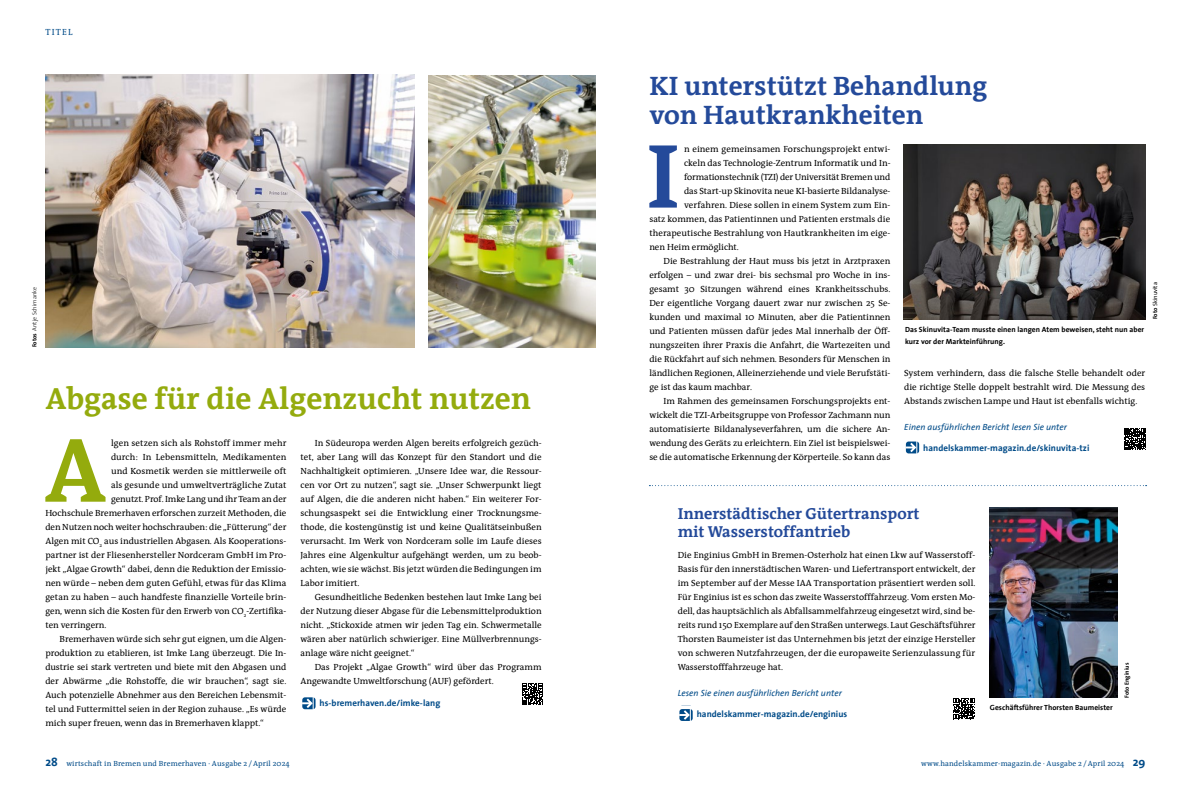
<style>
.page{position:relative;width:1191px;height:794px;background:#fff}
.page>*{position:absolute;margin:0;border:0;box-sizing:border-box;transform-origin:0 0}
.t1{font:700 92px "The Antiqua B7";color:#94ab0d}
.t2{font:700 92px "The Antiqua B7";color:#244a9a}
.t3{font:700 31px "The Antiqua B7";color:#94ab0d}
.t4{font:700 27px/29px "The Antiqua B7";color:#244a9a}
.t5{font:700 16px/18px "The Antiqua B7";color:#244a9a}
.t6{font:9px/14px "The Antiqua B5";color:#000;text-align:justify}
.t7{font:700 9px "The Sans 7";letter-spacing:.005em;color:#004b88}
.t8{font:italic 9px "The Sans 5";letter-spacing:.005em;color:#004b88}
.t9{font:9px "The Antiqua B5";letter-spacing:.135em;color:#004b88}
.t10{font:700 7.5px/12px "The Sans 7";letter-spacing:.005em;color:#000}
.t11{font:7.5px "The Antiqua B5";letter-spacing:.02em;color:#004b88}
.t12{font:300 6px "The Sans 3";color:#000}
.t13{font:6px "The Sans 5";color:#000}
.t14{font:700 6px "The Sans 7";color:#000}
.s1{font-family:"The Sans 7";font-weight:700}
.s2{font-family:"The Sans 7";font-weight:700;font-size:12px}
</style>
<div class="page">
<div style="left:679px;top:709px;width:13px;height:12px;background:#004b88;border-radius:3px"></div>
<svg style="left:679px;top:709px;width:12px;height:12px"></svg>
<div style="left:302px;top:697px;width:13px;height:12px;background:#004b88;border-radius:3px"></div>
<svg style="left:302px;top:697px;width:12px;height:13px"></svg>
<img style="left:903px;top:145px;width:242px;height:175px">
<img style="left:989px;top:507px;width:128px;height:191px">
<div style="left:906px;top:441px;width:13px;height:12px;background:#4e82ac;border-radius:3px"></div>
<svg style="left:905px;top:441px;width:12px;height:13px"></svg>
<img style="left:45px;top:75px;width:369px;height:273px">
<img style="left:428px;top:75px;width:167px;height:272px">
<svg style="left:649px;top:485px;width:497px;height:1px"></svg>
<svg style="left:522px;top:683px;width:21px;height:22px"></svg>
<svg style="left:953px;top:698px;width:22px;height:21px"></svg>
<svg style="left:1124px;top:428px;width:22px;height:22px"></svg>
<p class="t9" style="left:45px;top:27px;width:29px">TITEL</p>
<h3 class="t4" style="left:649px;top:72px;width:339px">KI unterstützt Behandlung von Hautkrankheiten</h3>
<h1 class="t2" style="left:646px;top:127px;width:34px">I</h1>
<p class="t6" style="left:684px;top:142px;width:208px">n einem gemeinsamen Forschungsprojekt entwi-</p>
<p class="t6" style="left:684px;top:156px;width:208px">ckeln das Technologie-Zentrum Informatik und In-</p>
<p class="t6" style="left:684px;top:170px;width:208px">formationstechnik (TZI) der Universität Bremen und</p>
<p class="t6" style="left:684px;top:184px;width:208px">das Start-up Skinovita neue KI-basierte Bildanalyse-</p>
<p class="t6" style="left:684px;top:198px;width:208px">verfahren. Diese sollen in einem System zum Ein-</p>
<p class="t6" style="left:649px;top:212px;width:242px">satz kommen, das Patientinnen und Patienten erstmals die</p>
<p class="t6" style="left:649px;top:226px;width:242px">therapeutische Bestrahlung von Hautkrankheiten im eige-</p>
<p class="t6" style="left:649px;top:240px;width:91px">nen Heim ermöglicht.</p>
<p class="t6" style="left:663px;top:254px;width:228px">Die Bestrahlung der Haut muss bis jetzt in Arztpraxen</p>
<p class="t6" style="left:649px;top:268px;width:242px">erfolgen – und zwar drei- bis sechsmal pro Woche in ins-</p>
<p class="t6" style="left:649px;top:282px;width:242px">gesamt 30 Sitzungen während eines Krankheitsschubs.</p>
<p class="t6" style="left:649px;top:296px;width:242px">Der eigentliche Vorgang dauert zwar nur zwischen 25 Se-</p>
<p class="t6" style="left:649px;top:310px;width:242px">kunden und maximal 10 Minuten, aber die Patientinnen</p>
<p class="t6" style="left:649px;top:324px;width:242px">und Patienten müssen dafür jedes Mal innerhalb der Öff-</p>
<p class="t6" style="left:649px;top:338px;width:242px">nungszeiten ihrer Praxis die Anfahrt, die Wartezeiten und</p>
<p class="t6" style="left:649px;top:352px;width:242px">die Rückfahrt auf sich nehmen. Besonders für Menschen in</p>
<p class="t6" style="left:649px;top:366px;width:242px">ländlichen Regionen, Alleinerziehende und viele Berufstäti-</p>
<p class="t6" style="left:649px;top:380px;width:104px">ge ist das kaum machbar.</p>
<p class="t6" style="left:663px;top:394px;width:228px">Im Rahmen des gemeinsamen Forschungsprojekts ent-</p>
<p class="t6" style="left:649px;top:408px;width:242px">wickelt die TZI-Arbeitsgruppe von Professor Zachmann nun</p>
<p class="t6" style="left:649px;top:422px;width:242px">automatisierte Bildanalyseverfahren, um die sichere An-</p>
<p class="t6" style="left:649px;top:436px;width:242px">wendung des Geräts zu erleichtern. Ein Ziel ist beispielswei-</p>
<p class="t6" style="left:649px;top:450px;width:242px">se die automatische Erkennung der Körperteile. So kann das</p>
<p class="t12" style="left:29px;top:347px;width:62px;rotate:-90deg"><span class="s1">Fotos</span> Antje Schimanke</p>
<p class="t13" style="left:1150px;top:319px;width:39px;rotate:-90deg"><span class="s1">Foto</span> Skinuvita</p>
<p class="t10" style="left:905px;top:323px;width:241px">Das Skinuvita-Team musste einen langen Atem beweisen, steht nun aber kurz vor der Markteinführung.</p>
<p class="t6" style="left:904px;top:366px;width:242px">System verhindern, dass die falsche Stelle behandelt oder die richtige Stelle doppelt bestrahlt wird. Die Messung des Abstands zwischen Lampe und Haut ist ebenfalls wichtig.</p>
<p class="t8" style="left:904px;top:419px;width:164px">Einen ausführlichen Bericht lesen Sie unter</p>
<p class="t7" style="left:923px;top:440px;width:168px">handelskammer-magazin.de/skinuvita-tzi</p>
<h2 class="t3" style="left:45px;top:382px;width:487px">Abgase für die Algenzucht nutzen</h2>
<p class="t6" style="left:300px;top:436px;width:242px;text-indent:14px">In Südeuropa werden Algen bereits erfolgreich gezüch&shy;tet, aber Lang will das Konzept für den Standort und die Nachhaltigkeit optimieren. „Unsere Idee war, die Ressour&shy;cen vor Ort zu nutzen“, sagt sie. „Unser Schwerpunkt liegt auf Algen, die die anderen nicht haben.“ Ein weiterer For&shy;schungsaspekt sei die Entwicklung einer Trocknungsme&shy;thode, die kostengünstig ist und keine Qualitätseinbußen verursacht. Im Werk von Nordceram solle im Laufe dieses Jahres eine Algenkultur aufgehängt werden, um zu beob&shy;achten, wie sie wächst. Bis jetzt würden die Bedingungen im Labor imitiert.</p>
<p class="t6" style="left:300px;top:590px;width:242px;text-indent:14px">Gesundheitliche Bedenken bestehen laut Imke Lang bei der Nutzung dieser Abgase für die Lebensmittelproduktion nicht. „Stickoxide atmen wir jeden Tag ein. Schwermetalle wären aber natürlich schwieriger. Eine Müllverbrennungs&shy;anlage wäre nicht geeignet.“</p>
<p class="t6" style="left:300px;top:660px;width:242px;text-indent:14px">Das Projekt „Algae Growth“ wird über das Programm<br>Angewandte Umweltforschung (AUF) gefördert.</p>
<p class="t7" style="left:319px;top:695px;width:122px">hs-bremerhaven.de/imke-lang</p>
<h1 class="t1" style="left:44px;top:421px;width:64px">A</h1>
<p class="t6" style="left:111px;top:436px;width:177px">lgen setzen sich als Rohstoff immer mehr</p>
<p class="t6" style="left:111px;top:450px;width:177px">durch: In Lebensmitteln, Medikamenten</p>
<p class="t6" style="left:111px;top:464px;width:177px">und Kosmetik werden sie mittlerweile oft</p>
<p class="t6" style="left:111px;top:478px;width:177px">als gesunde und umweltverträgliche Zutat</p>
<p class="t6" style="left:111px;top:492px;width:177px">genutzt. Prof. Imke Lang und ihr Team an der</p>
<p class="t6" style="left:45px;top:506px;width:242px">Hochschule Bremerhaven erforschen zurzeit Methoden, die</p>
<p class="t6" style="left:45px;top:520px;width:242px">den Nutzen noch weiter hochschrauben: die „Fütterung“ der</p>
<p class="t6" style="left:45px;top:534px;width:242px">Algen mit CO<sub>2</sub> aus industriellen Abgasen. Als Kooperations-</p>
<p class="t6" style="left:45px;top:548px;width:242px">partner ist der Fliesenhersteller Nordceram GmbH im Pro-</p>
<p class="t6" style="left:45px;top:562px;width:242px">jekt „Algae Growth“ dabei, denn die Reduktion der Emissio-</p>
<p class="t6" style="left:45px;top:576px;width:242px">nen würde – neben dem guten Gefühl, etwas für das Klima</p>
<p class="t6" style="left:45px;top:590px;width:242px">getan zu haben – auch handfeste finanzielle Vorteile brin-</p>
<p class="t6" style="left:45px;top:604px;width:242px">gen, wenn sich die Kosten für den Erwerb von CO<sub>2</sub>-Zertifika-</p>
<p class="t6" style="left:45px;top:618px;width:63px">ten verringern.</p>
<p class="t6" style="left:60px;top:632px;width:228px">Bremerhaven würde sich sehr gut eignen, um die Algen-</p>
<p class="t6" style="left:45px;top:646px;width:242px">produktion zu etablieren, ist Imke Lang überzeugt. Die In-</p>
<p class="t6" style="left:45px;top:660px;width:242px">dustrie sei stark vertreten und biete mit den Abgasen und</p>
<p class="t6" style="left:45px;top:674px;width:242px">der Abwärme „die Rohstoffe, die wir brauchen“, sagt sie.</p>
<p class="t6" style="left:45px;top:688px;width:242px">Auch potenzielle Abnehmer aus den Bereichen Lebensmit-</p>
<p class="t6" style="left:45px;top:702px;width:242px">tel und Futtermittel seien in der Region zuhause. „Es würde</p>
<p class="t6" style="left:45px;top:716px;width:220px">mich super freuen, wenn das in Bremerhaven klappt.“</p>
<h3 class="t5" style="left:677px;top:505px;width:243px">Innerstädtischer Gütertransport mit Wasserstoffantrieb</h3>
<p class="t6" style="left:677px;top:548px;width:299px">Die Enginius GmbH in Bremen-Osterholz hat einen Lkw auf Wasserstoff-Basis für den innerstädtischen Waren- und Liefertransport entwickelt, der im September auf der Messe IAA Transportation präsentiert werden soll.<br>Für Enginius ist es schon das zweite Wasserstofffahrzeug. Vom ersten Mo&shy;dell, das hauptsächlich als Abfallsammelfahrzeug eingesetzt wird, sind be&shy;reits rund 150 Exemplare auf den Straßen unterwegs. Laut Geschäftsführer Thorsten Baumeister ist das Unternehmen bis jetzt der einzige Hersteller von schweren Nutzfahrzeugen, der die europaweite Serienzulassung für Wasserstofffahrzeuge hat.</p>
<p class="t8" style="left:677px;top:685px;width:166px">Lesen Sie einen ausführlichen Bericht unter</p>
<p class="t7" style="left:696px;top:706px;width:152px">handelskammer-magazin.de/enginius</p>
<p class="t14" style="left:1121px;top:698px;width:37px;rotate:-90deg">Foto Enginius</p>
<p class="t10" style="left:990px;top:701px;width:124px">Geschäftsführer Thorsten Baumeister</p>
<p class="t11" style="left:45px;top:759px;width:246px"><span class="s2">28</span> wirtschaft in Bremen und Bremerhaven · Ausgabe 2 /April 2024</p>
<p class="t11" style="left:921px;top:759px;width:226px">www.handelskammer-magazin.de · Ausgabe 2 /April 2024 <span class="s2">29</span></p>
</div>
